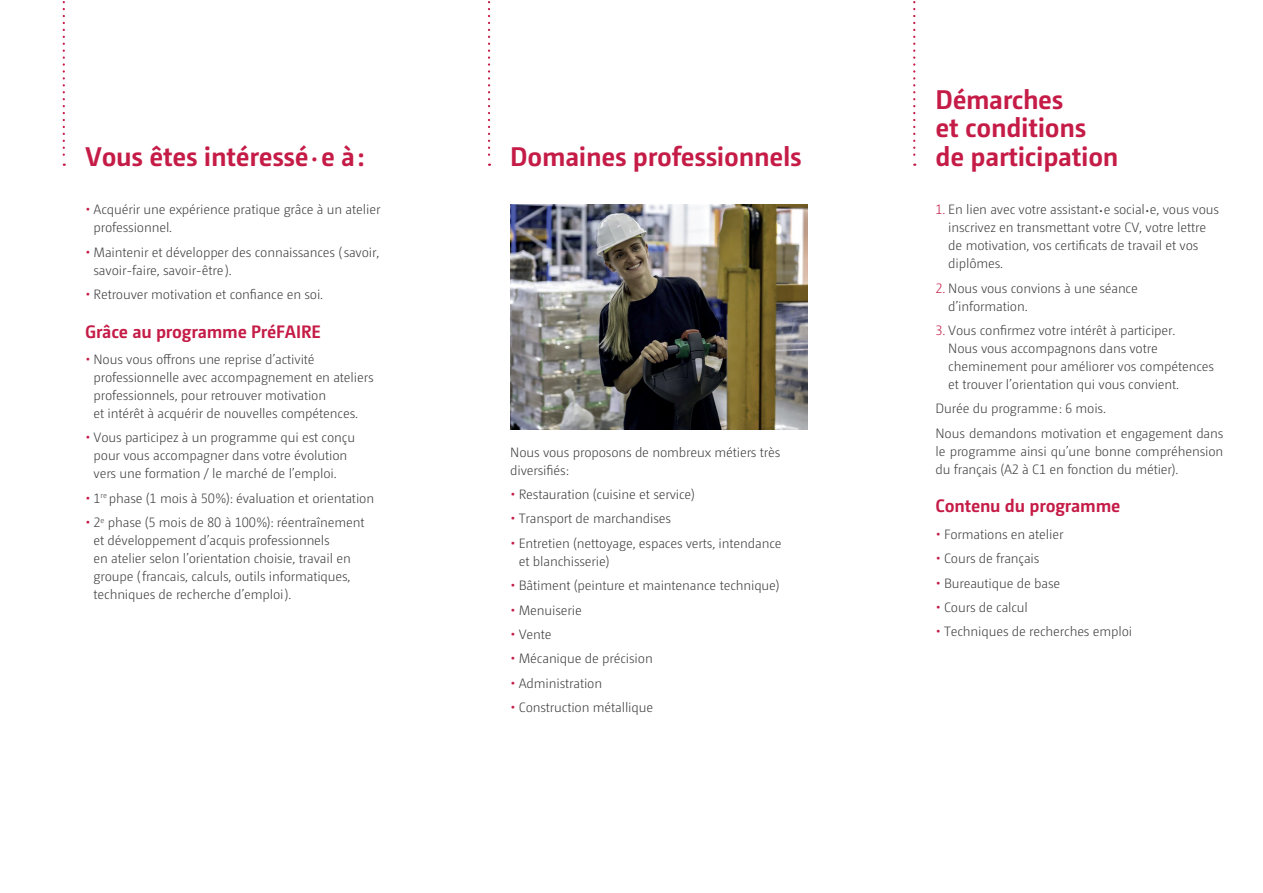
<style>
.page{position:relative;width:1263px;height:893px;background:#fff}
.page>*{position:absolute;margin:0;border:0;box-sizing:border-box;transform-origin:0 0}
.t1{font:700 27px/28.5px "Camingo Dos Pro";letter-spacing:-.01em;color:#c51c47}
.t2{font:700 18px "Camingo Dos Pro";letter-spacing:-.01em;color:#c51c47}
.t3{font:300 13.5px/18px "Camingo Dos Pro";letter-spacing:-.01em;color:#3e3e3f}
.s1{font-weight:600;color:#c51c47}
.s2{color:#c51c47}
</style>
<div class="page">
<svg style="left:63px;top:1px;width:2px;height:165px"></svg>
<svg style="left:488px;top:1px;width:2px;height:165px"></svg>
<svg style="left:913px;top:1px;width:2px;height:165px"></svg>
<img style="left:510px;top:204px;width:298px;height:225px">
<h1 class="t1" style="left:85px;top:142px;width:280px">Vous êtes intéressé·e à:</h1>
<h1 class="t1" style="left:510px;top:142px;width:293px">Domaines professionnels</h1>
<p class="t3" style="left:94px;top:201px;width:288px;text-indent:-9px"><span class="s1">•</span> Acquérir une expérience pratique grâce à un atelier professionnel.</p>
<p class="t3" style="left:94px;top:243px;width:287px;text-indent:-9px"><span class="s1">•</span> Maintenir et développer des connaissances ( savoir, savoir-faire, savoir-être).</p>
<p class="t3" style="left:85px;top:285px;width:240px"><span class="s1">•</span> Retrouver motivation et confiance en soi.</p>
<h2 class="t2" style="left:85px;top:320px;width:237px">Grâce au programme PréFAIRE</h2>
<p class="t3" style="left:94px;top:350px;width:282px;text-indent:-9px"><span class="s1">•</span> Nous vous offrons une reprise d’activité professionnelle avec accompagnement en ateliers professionnels, pour retrouver motivation<br>et intérêt à acquérir de nouvelles compétences.</p>
<p class="t3" style="left:94px;top:429px;width:263px;text-indent:-9px"><span class="s1">•</span> Vous participez à un programme qui est conçu pour vous accompagner dans votre évolution vers une formation / le marché de l’emploi.</p>
<p class="t3" style="left:85px;top:489px;width:291px"><span class="s1">•</span> 1<sup>re</sup> phase (1 mois à 50%): évaluation et orientation</p>
<p class="t3" style="left:94px;top:514px;width:272px;text-indent:-8px"><span class="s1">•</span> 2<sup>e</sup> phase (5 mois de 80 à 100%): réentraînement et développement d’acquis professionnels<br>en atelier selon l’orientation choisie, travail en groupe (francais, calculs, outils informatiques, techniques de recherche d’emploi).</p>
<p class="t3" style="left:510px;top:443px;width:271px">Nous vous proposons de nombreux métiers très diversifiés:</p>
<p class="t3" style="left:510px;top:485px;width:186px"><span class="s1">•</span> Restauration (cuisine et service)</p>
<p class="t3" style="left:510px;top:510px;width:162px"><span class="s1">•</span> Transport de marchandises</p>
<p class="t3" style="left:519px;top:534px;width:264px;text-indent:-9px"><span class="s1">•</span> Entretien (nettoyage, espaces verts, intendance et blanchisserie)</p>
<p class="t3" style="left:510px;top:576px;width:271px"><span class="s1">•</span> Bâtiment (peinture et maintenance technique)</p>
<p class="t3" style="left:510px;top:601px;width:73px"><span class="s1">•</span> Menuiserie</p>
<p class="t3" style="left:510px;top:625px;width:43px"><span class="s1">•</span> Vente</p>
<p class="t3" style="left:510px;top:650px;width:144px"><span class="s1">•</span> Mécanique de précision</p>
<p class="t3" style="left:510px;top:674px;width:93px"><span class="s1">•</span> Administration</p>
<p class="t3" style="left:510px;top:698px;width:144px"><span class="s1">•</span> Construction métallique</p>
<h1 class="t1" style="left:935px;top:85px;width:184px">Démarches<br>et conditions de participation</h1>
<p class="t3" style="left:948px;top:201px;width:272px;text-indent:-13px"><span class="s2">1.</span> En lien avec votre assistant•e social•e, vous vous inscrivez en transmettant votre CV, votre lettre de motivation, vos certificats de travail et vos diplômes.</p>
<p class="t3" style="left:948px;top:279px;width:191px;text-indent:-13px"><span class="s2">2.</span> Nous vous convions à une séance d’information.</p>
<p class="t3" style="left:948px;top:321px;width:267px;text-indent:-13px"><span class="s2">3.</span> Vous confirmez votre intérêt à participer.<br>Nous vous accompagnons dans votre cheminement pour améliorer vos compétences et trouver l’orientation qui vous convient.</p>
<p class="t3" style="left:935px;top:396px;width:289px;line-height:24.5px">Durée du programme: 6 mois.<br>Nous demandons motivation et engagement dans</p>
<p class="t3" style="left:935px;top:442px;width:289px">le programme ainsi qu’une bonne compréhension du français (A2 à C1 en fonction du métier).</p>
<h2 class="t2" style="left:935px;top:495px;width:186px">Contenu du programme</h2>
<p class="t3" style="left:935px;top:525px;width:129px"><span class="s1">•</span> Formations en atelier</p>
<p class="t3" style="left:935px;top:550px;width:105px"><span class="s1">•</span> Cours de français</p>
<p class="t3" style="left:935px;top:574px;width:126px"><span class="s1">•</span> Bureautique de base</p>
<p class="t3" style="left:935px;top:598px;width:94px"><span class="s1">•</span> Cours de calcul</p>
<p class="t3" style="left:935px;top:623px;width:198px"><span class="s1">•</span> Techniques de recherches emploi</p>
</div>
